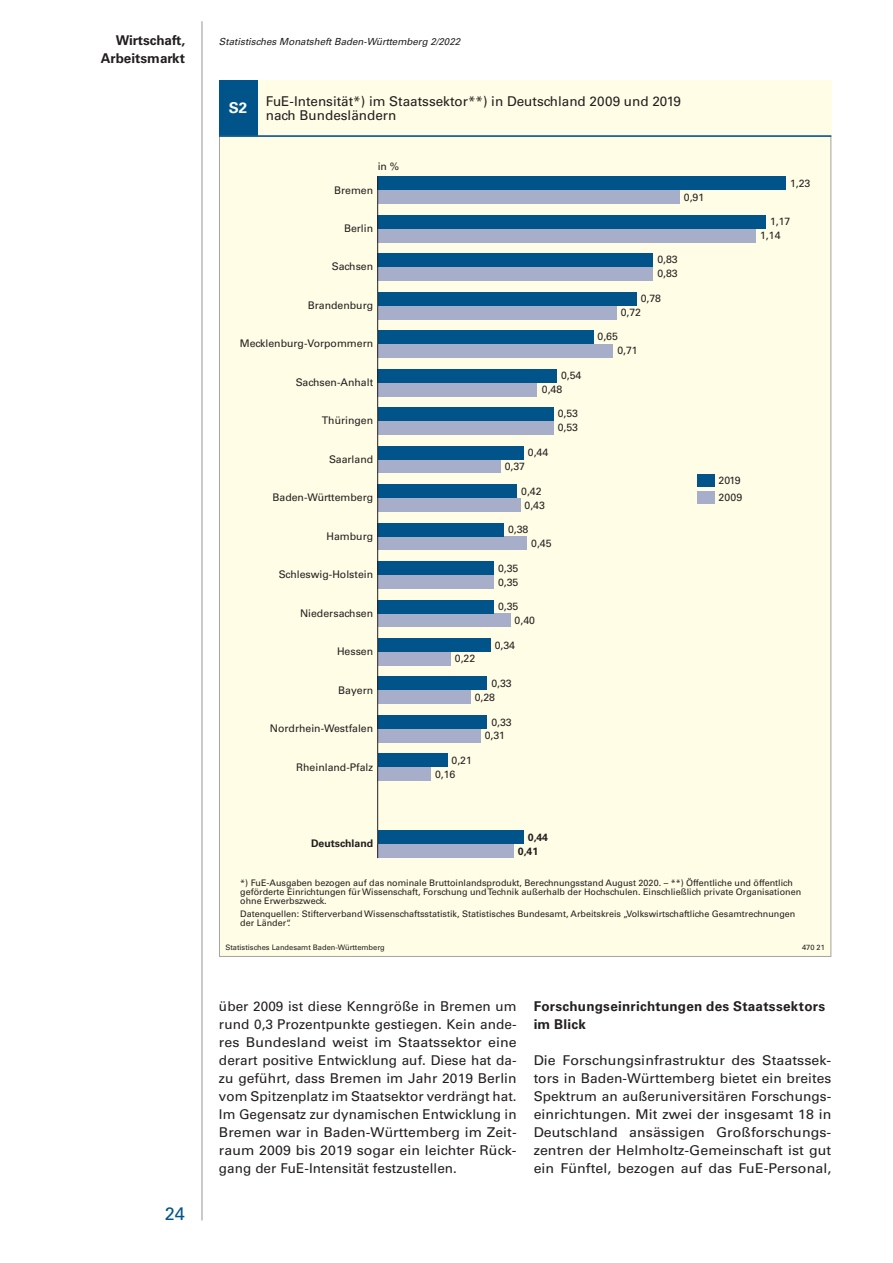
<style>
.page{position:relative;width:893px;height:1263px;background:#fff}
.page>*{position:absolute;margin:0;border:0;box-sizing:border-box;transform-origin:0 0}
.t1{font:18px "Univers";color:#01548a}
.t2{font:700 15px "Univers";color:#fff}
.Fließtext{font:13.5px/18px "Univers";letter-spacing:.005em;color:#231f20;text-align:justify}
.Fließtext-2{font:13.5px/18px "Univers";letter-spacing:.005em;color:#231f20;text-align:justify;scale:1.05 1}
.Kapitelzwischenübers{font:700 13.5px/18px "Univers";letter-spacing:.015em;color:#231f20}
.t3{font:10.5px "Univers";color:#231f20}
.t4{font:700 10.5px "Univers";color:#231f20}
.t5{font:italic 9.75px "Univers";color:#231f20}
.t6{font:9px/9px "Univers";color:#231f20}
.t7{font:7.5px "Univers";color:#231f20}
</style>
<div class="page">
<hr style="left:202px;top:21px;width:1px;height:1199px;background:#939598">
<div style="left:219px;top:81px;width:612px;height:876px;background:#fffde5"></div>
<div style="left:219px;top:81px;width:38px;height:55px;background:#01548a"></div>
<svg style="left:219px;top:137px;width:612px;height:820px"></svg>
<div style="left:378px;top:190px;width:302px;height:14px;background:#a6aec9"></div>
<div style="left:378px;top:176px;width:408px;height:14px;background:#01548a"></div>
<div style="left:378px;top:229px;width:378px;height:14px;background:#a6aec9"></div>
<div style="left:378px;top:215px;width:388px;height:14px;background:#01548a"></div>
<div style="left:378px;top:267px;width:275px;height:14px;background:#a6aec9"></div>
<div style="left:378px;top:253px;width:275px;height:14px;background:#01548a"></div>
<div style="left:378px;top:306px;width:239px;height:13px;background:#a6aec9"></div>
<div style="left:378px;top:292px;width:258px;height:14px;background:#01548a"></div>
<div style="left:378px;top:344px;width:235px;height:14px;background:#a6aec9"></div>
<div style="left:378px;top:330px;width:215px;height:14px;background:#01548a"></div>
<div style="left:378px;top:383px;width:159px;height:13px;background:#a6aec9"></div>
<div style="left:378px;top:369px;width:179px;height:14px;background:#01548a"></div>
<div style="left:378px;top:421px;width:175px;height:14px;background:#a6aec9"></div>
<div style="left:378px;top:407px;width:175px;height:14px;background:#01548a"></div>
<div style="left:378px;top:460px;width:122px;height:13px;background:#a6aec9"></div>
<div style="left:378px;top:446px;width:146px;height:14px;background:#01548a"></div>
<div style="left:378px;top:498px;width:142px;height:14px;background:#a6aec9"></div>
<div style="left:378px;top:484px;width:139px;height:14px;background:#01548a"></div>
<div style="left:378px;top:536px;width:149px;height:14px;background:#a6aec9"></div>
<div style="left:378px;top:523px;width:126px;height:13px;background:#01548a"></div>
<div style="left:378px;top:575px;width:116px;height:14px;background:#a6aec9"></div>
<div style="left:378px;top:561px;width:116px;height:14px;background:#01548a"></div>
<div style="left:378px;top:613px;width:132px;height:14px;background:#a6aec9"></div>
<div style="left:378px;top:600px;width:116px;height:13px;background:#01548a"></div>
<div style="left:378px;top:652px;width:73px;height:14px;background:#a6aec9"></div>
<div style="left:378px;top:638px;width:112px;height:14px;background:#01548a"></div>
<div style="left:378px;top:690px;width:93px;height:14px;background:#a6aec9"></div>
<div style="left:378px;top:676px;width:109px;height:14px;background:#01548a"></div>
<div style="left:378px;top:729px;width:103px;height:14px;background:#a6aec9"></div>
<div style="left:378px;top:715px;width:109px;height:14px;background:#01548a"></div>
<div style="left:378px;top:767px;width:53px;height:14px;background:#a6aec9"></div>
<div style="left:378px;top:753px;width:69px;height:14px;background:#01548a"></div>
<div style="left:378px;top:844px;width:136px;height:14px;background:#a6aec9"></div>
<div style="left:378px;top:830px;width:146px;height:14px;background:#01548a"></div>
<hr style="left:377px;top:176px;width:1px;height:682px;background:#231f20">
<hr style="left:219px;top:135px;width:612px;height:2px;background:#01548a">
<div style="left:697px;top:491px;width:17px;height:13px;background:#a6aec9"></div>
<div style="left:697px;top:474px;width:17px;height:13px;background:#01548a"></div>
<p class="Kapitelzwischenübers" style="left:116px;top:31px;width:71px">Wirtschaft,</p>
<p class="t5" style="left:219px;top:35px;width:243px">Statistisches Monatsheft Baden-Württemberg 2/2022</p>
<p class="Kapitelzwischenübers" style="left:101px;top:49px;width:86px">Arbeitsmarkt</p>
<p class="t2" style="left:229px;top:99px;width:20px">S2</p>
<p class="Fließtext" style="left:266px;top:94px;width:417px;line-height:14.2px">FuE-Intensität*) im Staatssektor**) in Deutschland 2009 und 2019 nach Bundesländern</p>
<p class="t3" style="left:378px;top:160px;width:23px">in %</p>
<p class="t3" style="left:334px;top:184px;width:41px">Bremen</p>
<p class="t3" style="left:344px;top:222px;width:31px">Berlin</p>
<p class="t3" style="left:332px;top:260px;width:43px">Sachsen</p>
<p class="t3" style="left:308px;top:299px;width:67px">Brandenburg</p>
<p class="t3" style="left:684px;top:191px;width:22px">0,91</p>
<p class="t3" style="left:657px;top:254px;width:22px">0,83</p>
<p class="t3" style="left:657px;top:267px;width:22px">0,83</p>
<p class="t3" style="left:641px;top:292px;width:22px">0,78</p>
<p class="t3" style="left:621px;top:306px;width:22px">0,72</p>
<p class="t3" style="left:240px;top:337px;width:135px">Mecklenburg-Vorpommern</p>
<p class="t3" style="left:296px;top:376px;width:79px">Sachsen-Anhalt</p>
<p class="t3" style="left:322px;top:414px;width:53px">Thüringen</p>
<p class="t3" style="left:329px;top:453px;width:46px">Saarland</p>
<p class="t3" style="left:272px;top:491px;width:102px">Baden-Württemberg</p>
<p class="t3" style="left:327px;top:530px;width:48px">Hamburg</p>
<p class="t3" style="left:279px;top:568px;width:96px">Schleswig-Holstein</p>
<p class="t3" style="left:300px;top:607px;width:75px">Niedersachsen</p>
<p class="t3" style="left:337px;top:645px;width:38px">Hessen</p>
<p class="t3" style="left:338px;top:684px;width:37px">Bayern</p>
<p class="t3" style="left:270px;top:722px;width:105px">Nordrhein-Westfalen</p>
<p class="t3" style="left:296px;top:760px;width:79px">Rheinland-Pfalz</p>
<p class="t3" style="left:561px;top:369px;width:22px">0,54</p>
<p class="t3" style="left:542px;top:383px;width:22px">0,48</p>
<p class="t3" style="left:558px;top:407px;width:22px">0,53</p>
<p class="t3" style="left:528px;top:446px;width:22px">0,44</p>
<p class="t3" style="left:505px;top:460px;width:22px">0,37</p>
<p class="t3" style="left:521px;top:485px;width:22px">0,42</p>
<p class="t3" style="left:525px;top:499px;width:22px">0,43</p>
<p class="t3" style="left:508px;top:523px;width:22px">0,38</p>
<p class="t3" style="left:558px;top:421px;width:22px">0,53</p>
<p class="t3" style="left:498px;top:562px;width:22px">0,35</p>
<p class="t3" style="left:498px;top:576px;width:22px">0,35</p>
<p class="t3" style="left:498px;top:600px;width:22px">0,35</p>
<p class="t3" style="left:531px;top:537px;width:22px">0,45</p>
<p class="t3" style="left:515px;top:614px;width:22px">0,40</p>
<p class="t3" style="left:455px;top:652px;width:22px">0,22</p>
<p class="t3" style="left:495px;top:639px;width:22px">0,34</p>
<p class="t3" style="left:491px;top:677px;width:22px">0,33</p>
<p class="t3" style="left:475px;top:691px;width:22px">0,28</p>
<p class="t3" style="left:491px;top:716px;width:22px">0,33</p>
<p class="t3" style="left:452px;top:754px;width:22px">0,21</p>
<p class="t3" style="left:435px;top:768px;width:22px">0,16</p>
<p class="t3" style="left:485px;top:729px;width:22px">0,31</p>
<p class="t3" style="left:598px;top:330px;width:22px">0,65</p>
<p class="t3" style="left:617px;top:344px;width:22px">0,71</p>
<p class="t3" style="left:718px;top:474px;width:24px">2019</p>
<p class="t3" style="left:718px;top:491px;width:25px">2009</p>
<p class="t3" style="left:790px;top:177px;width:22px">1,23</p>
<p class="t3" style="left:770px;top:216px;width:22px">1,17</p>
<p class="t3" style="left:760px;top:229px;width:22px">1,14</p>
<p class="t4" style="left:311px;top:838px;width:64px">Deutschland</p>
<p class="t4" style="left:528px;top:831px;width:22px">0,44</p>
<p class="t4" style="left:518px;top:845px;width:22px">0,41</p>
<p class="t6" style="left:240px;top:878px;width:562px">*) FuE-Ausgaben bezogen auf das nominale Bruttoinlandsprodukt, Berechnungsstand August 2020. – **) Öffentliche und öffentlich geförderte Einrichtungen für Wissenschaft, Forschung und Technik außerhalb der Hochschulen. Einschließlich private Organisationen ohne Erwerbszweck.</p>
<p class="t6" style="left:240px;top:910px;width:557px">Datenquellen: Stifterverband Wissenschaftsstatistik, Statistisches Bundesamt, Arbeitskreis „Volkswirtschaftliche Gesamtrechnungen der Länder“.</p>
<p class="t7" style="left:225px;top:943px;width:161px">Statistisches Landesamt Baden-Württemberg</p>
<p class="t7" style="left:802px;top:943px;width:24px">470 21</p>
<h1 class="t1" style="left:165px;top:1203px;width:22px">24</h1>
<p class="Fließtext" style="left:219px;top:997px;width:299px">über 2009 ist diese Kenngröße in Bremen um rund 0,3 Prozentpunkte gestiegen. Kein ande&shy;res Bundesland weist im Staatssektor eine derart positive Entwicklung auf. Diese hat da&shy;zu geführt, dass Bremen im Jahr 2019 Berlin vom Spitzenplatz im Staatsektor verdrängt hat.<br>Im Gegensatz zur dynamischen Entwicklung in Bremen war in Baden-Württemberg im Zeit&shy;raum 2009 bis 2019 sogar ein leichter Rück&shy;gang der FuE-Intensität festzustellen.</p>
<p class="Kapitelzwischenübers" style="left:534px;top:997px;width:293px">Forschungseinrichtungen des Staatssektors im Blick</p>
<p class="Fließtext-2" style="left:534px;top:1051px;width:285px">Die Forschungsinfrastruktur des Staatssek&shy;tors in Baden-Württemberg bietet ein breites Spektrum an außeruniversitären Forschungs&shy;einrichtungen. Mit zwei der insgesamt 18 in Deutschland ansässigen Großforschungs&shy;zentren der Helmholtz-Gemeinschaft ist gut ein Fünftel, bezogen auf das FuE-Personal,</p>
</div>
